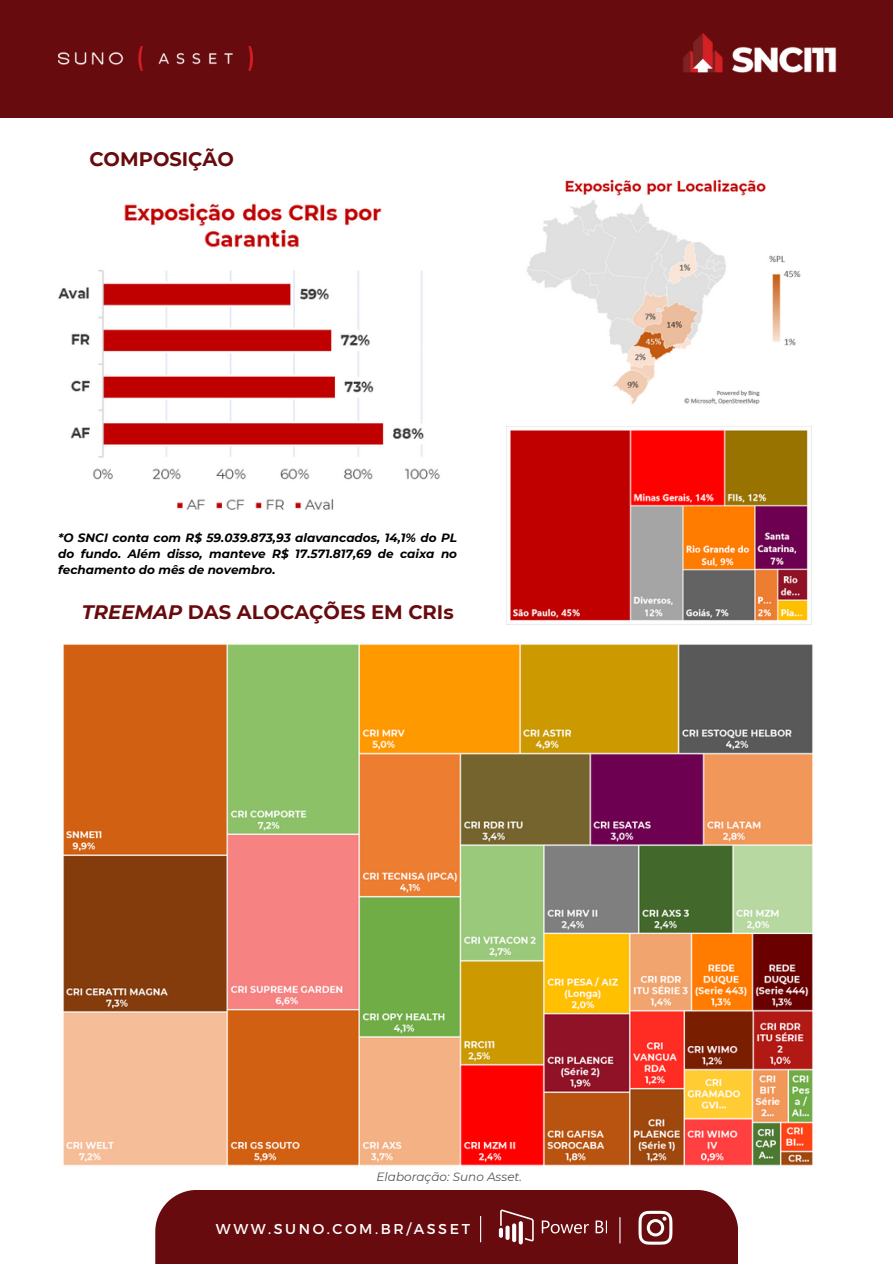
<style>
.page{position:relative;width:893px;height:1264px;background:#fff}
.page>*{position:absolute;margin:0;border:0;box-sizing:border-box;transform-origin:0 0}
.t1{font:700 19.5px "Montserrat";color:#680b0e}
.t2{font:14.25px "Montserrat";letter-spacing:.18em;color:#fff}
.t3{font:italic 700 12px/16px "Montserrat";color:#000;text-align:justify}
.t4{font:italic 12px "Montserrat";color:#545454}
.s1{font-style:italic}
</style>
<div class="page">
<div style="left:0;top:0;width:892px;height:118px;background:#680b0e"></div>
<img style="left:58px;top:47px;width:195px;height:23px">
<img style="left:683px;top:33px;width:154px;height:40px">
<div style="left:155px;top:1189px;width:583px;height:74px;background:#680b0e"></div>
<svg style="left:480px;top:1216px;width:1px;height:26px"></svg>
<svg style="left:619px;top:1217px;width:1px;height:26px"></svg>
<svg style="left:638px;top:1210px;width:34px;height:34px"></svg>
<svg style="left:499px;top:1209px;width:34px;height:35px"></svg>
<svg style="left:541px;top:1220px;width:66px;height:13px"></svg>
<img style="left:58px;top:203px;width:382px;height:307px">
<img style="left:63px;top:644px;width:750px;height:522px">
<img style="left:526px;top:179px;width:275px;height:226px">
<img style="left:506px;top:427px;width:305px;height:198px">
<p class="t1" style="left:89px;top:147px;width:146px">COMPOSIÇÃO</p>
<p class="t3" style="left:58px;top:529px;width:400px">*O SNCI conta com R$ 59.039.873,93 alavancados, 14,1% do PL do fundo. Além disso, manteve R$ 17.571.817,69 de caixa no fechamento do mês de novembro.</p>
<p class="t1" style="left:82px;top:600px;width:373px"><span class="s1">TREEMAP</span> DAS ALOCAÇÕES EM CRIs</p>
<p class="t4" style="left:376px;top:1169px;width:147px">Elaboração: Suno Asset.</p>
<p class="t2" style="left:216px;top:1219px;width:255px">WWW.SUNO.COM.BR/ASSET</p>
</div>
